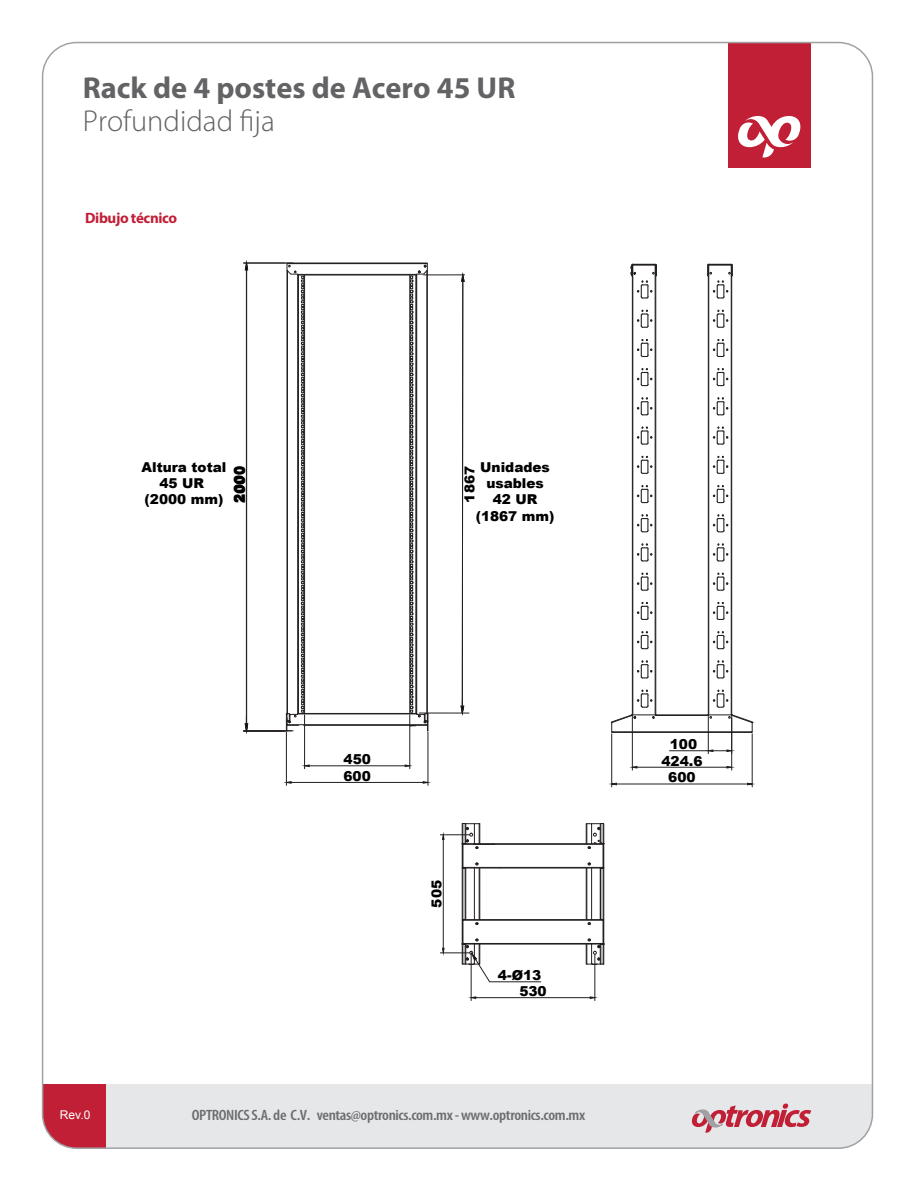
<style>
.page{position:relative;width:915px;height:1191px;background:#fff}
.page>*{position:absolute;margin:0;border:0;box-sizing:border-box;transform-origin:0 0}
.t1{font:700 30.3px "Myriad Pro";color:#636366}
.t2{font:300 30.3px "Myriad Pro";color:#636366}
.t3{font:600 condensed 15px "Myriad Pro";letter-spacing:-.025em;color:#6c6d70;scale:1.11 1}
.t4{font:700 15px "Myriad Pro";letter-spacing:-.025em;color:#c11f35}
.t5{font:900 13.65px/16.4px "Arial";color:#000001;text-align:center}
.t6{font:12px "Arial";color:#fff}
</style>
<div class="page">
<div style="left:106px;top:1084px;width:766px;height:64px;background:#e6e7e9"></div>
<div style="left:43px;top:1084px;width:63px;height:64px;background:#c11f35"></div>
<svg style="left:691px;top:1103px;width:120px;height:29px"></svg>
<div style="left:728px;top:43px;width:82px;height:125px;background:#c11f35"></div>
<svg style="left:738px;top:116px;width:62px;height:41px"></svg>
<img style="left:41px;top:208px;width:1px;height:438px">
<svg style="left:285px;top:263px;width:144px;height:468px"></svg>
<hr style="left:409px;top:275px;width:1px;height:438px;background:#231f20">
<hr style="left:287px;top:271px;width:1px;height:443px;background:#231f20">
<hr style="left:297px;top:275px;width:1px;height:438px;background:#231f20">
<hr style="left:298px;top:275px;width:1px;height:438px;background:#231f20">
<hr style="left:416px;top:275px;width:1px;height:438px;background:#231f20">
<hr style="left:426px;top:271px;width:1px;height:443px;background:#231f20">
<hr style="left:415px;top:275px;width:1px;height:438px;background:#231f20">
<div style="left:611px;top:731px;width:141px;height:2px;border:1px solid #231f20"></div>
<div style="left:602px;top:919px;width:2px;height:25px;border:1px solid #231f20"></div>
<div style="left:462px;top:943px;width:141px;height:1px;border:1px solid #231f20"></div>
<svg style="left:585px;top:938px;width:19px;height:27px"></svg>
<hr style="left:244px;top:731px;width:41px;height:1px;background:#231f20">
<hr style="left:304px;top:715px;width:1px;height:53px;background:#231f20">
<hr style="left:409px;top:715px;width:1px;height:53px;background:#231f20">
<hr style="left:309px;top:765px;width:96px;height:1px;background:#231f20">
<svg style="left:304px;top:764px;width:6px;height:3px"></svg>
<svg style="left:404px;top:764px;width:6px;height:3px"></svg>
<hr style="left:286px;top:732px;width:1px;height:53px;background:#231f20">
<hr style="left:427px;top:732px;width:1px;height:53px;background:#231f20">
<hr style="left:291px;top:782px;width:132px;height:1px;background:#231f20">
<svg style="left:285px;top:781px;width:7px;height:3px"></svg>
<svg style="left:422px;top:781px;width:6px;height:3px"></svg>
<hr style="left:611px;top:734px;width:1px;height:53px;background:#231f20">
<hr style="left:751px;top:734px;width:1px;height:53px;background:#231f20">
<hr style="left:616px;top:783px;width:131px;height:1px;background:#231f20">
<svg style="left:610px;top:782px;width:7px;height:3px"></svg>
<svg style="left:746px;top:782px;width:6px;height:3px"></svg>
<hr style="left:470px;top:954px;width:1px;height:46px;background:#231f20">
<hr style="left:594px;top:954px;width:1px;height:46px;background:#231f20">
<hr style="left:475px;top:997px;width:115px;height:1px;background:#231f20">
<svg style="left:470px;top:996px;width:6px;height:3px"></svg>
<svg style="left:589px;top:996px;width:6px;height:3px"></svg>
<hr style="left:443px;top:839px;width:1px;height:109px;background:#231f20">
<svg style="left:440px;top:823px;width:164px;height:102px"></svg>
<hr style="left:707px;top:716px;width:1px;height:37px;background:#231f20">
<hr style="left:669px;top:750px;width:39px;height:1px;background:#231f20">
<svg style="left:707px;top:749px;width:24px;height:3px"></svg>
<hr style="left:632px;top:716px;width:1px;height:54px;background:#231f20">
<hr style="left:731px;top:716px;width:1px;height:54px;background:#231f20">
<hr style="left:636px;top:767px;width:90px;height:1px;background:#231f20">
<svg style="left:631px;top:765px;width:6px;height:3px"></svg>
<svg style="left:726px;top:765px;width:6px;height:3px"></svg>
<svg style="left:440px;top:938px;width:101px;height:44px"></svg>
<svg style="left:611px;top:263px;width:142px;height:469px"></svg>
<hr style="left:243px;top:730px;width:50px;height:1px;background:#231f20">
<hr style="left:243px;top:263px;width:50px;height:1px;background:#231f20">
<hr style="left:246px;top:270px;width:1px;height:454px;background:#231f20">
<svg style="left:244px;top:262px;width:4px;height:9px"></svg>
<svg style="left:244px;top:716px;width:4px;height:14px"></svg>
<hr style="left:423px;top:275px;width:41px;height:1px;background:#231f20">
<hr style="left:419px;top:712px;width:50px;height:1px;background:#231f20">
<svg style="left:460px;top:274px;width:4px;height:439px"></svg>
<h1 class="t1" style="left:83px;top:68px;width:434px">Rack de 4 postes de Acero 45 UR</h1>
<h1 class="t2" style="left:83px;top:104px;width:193px">Profundidad fija</h1>
<p class="t4" style="left:85px;top:208px;width:93px">Dibujo técnico</p>
<p class="t5" style="left:142px;top:458px;width:86px">Altura total<br>45 UR (2000 mm)</p>
<p class="t5" style="left:475px;top:458px;width:80px">Unidades usables<br>42 UR (1867 mm)</p>
<p class="t5" style="left:230px;top:502px;width:38px;rotate:-90deg">2000</p>
<p class="t5" style="left:461px;top:502px;width:38px;rotate:-90deg">1867</p>
<p class="t5" style="left:231px;top:503px;width:38px;rotate:-90deg">20 0</p>
<p class="t5" style="left:343px;top:750px;width:29px;text-align:left">450<br>600</p>
<p class="t5" style="left:428px;top:907px;width:29px;rotate:-90deg">505</p>
<p class="t5" style="left:498px;top:966px;width:45px">4-Ø13</p>
<p class="t5" style="left:519px;top:982px;width:29px">530</p>
<p class="t6" style="left:60px;top:1107px;width:32px">Rev.0</p>
<p class="t3" style="left:192px;top:1107px;width:355px">OPTRONICS S.A. de C.V. ventas@optronics.com.mx - www.optronics.com.mx</p>
<p class="t5" style="left:661px;top:735px;width:43px">100<br>424.6</p>
<p class="t5" style="left:668px;top:769px;width:29px">600</p>
</div>
